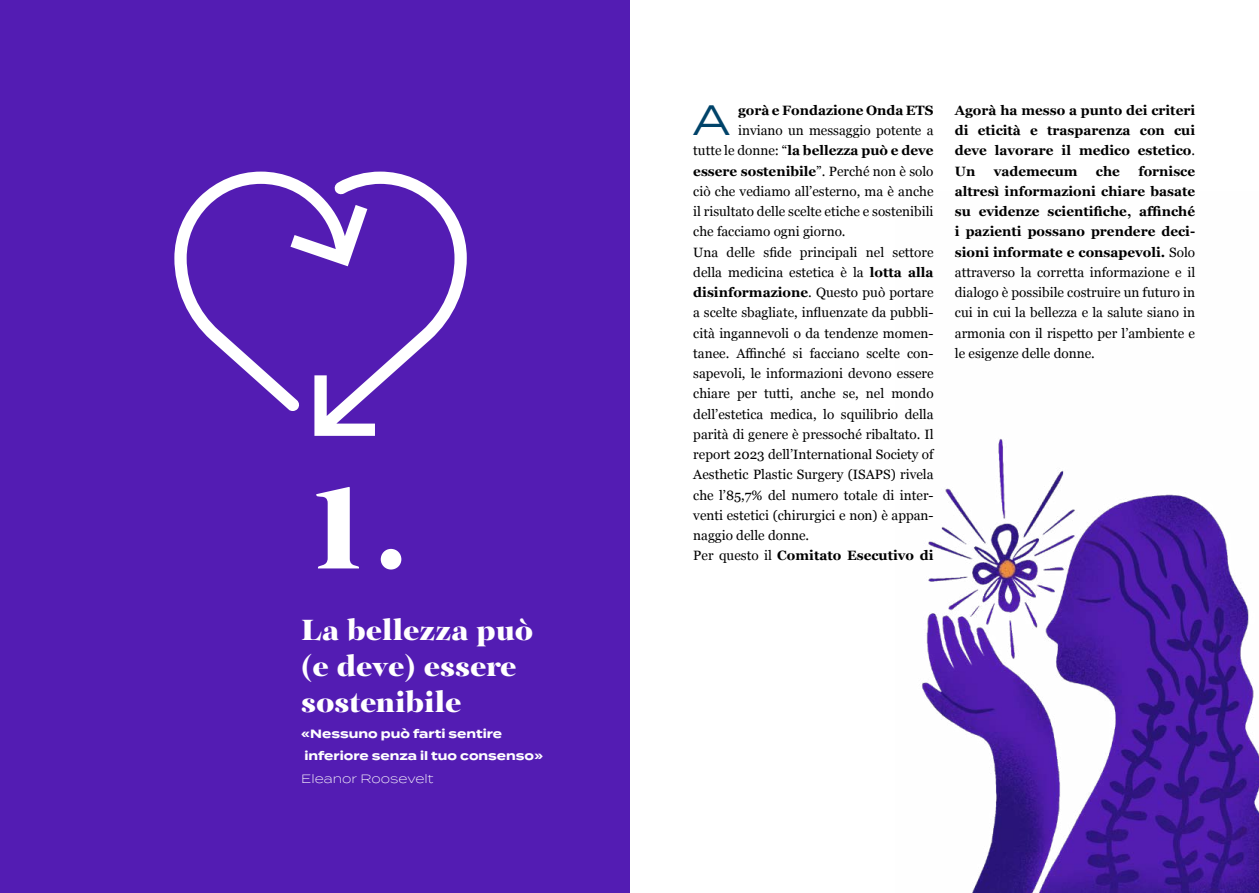
<style>
.page{position:relative;width:1259px;height:893px;background:#fff}
.page>*{position:absolute;margin:0;border:0;box-sizing:border-box;transform-origin:0 0}
.t1{font:900 120px "PF Regal Display Pro";color:#fff}
.TESTOCORPO{font:42.45px "Termina";color:#004369}
.t2{font:900 30px/36px "PF Regal Display Pro";color:#fff}
.TESTOCORPO-2{font:13.5px/20.2px "Georgia";color:#000;text-align:justify}
.TESTOCORPO-3{font:700 13.5px/20.2px "Georgia";color:#000;text-align:justify}
.titoletti{font:700 12px "Termina";color:#fff}
.titoletti-2{font:300 12px "Termina";color:#fff}
.s1{font-weight:400}
.s2{font-weight:700}
</style>
<div class="page">
<div style="left:0;top:0;width:629px;height:893px;background:#531cb3"></div>
<img style="left:922px;top:439px;width:337px;height:454px">
<svg style="left:174px;top:172px;width:140px;height:239px"></svg>
<svg style="left:314px;top:172px;width:153px;height:264px"></svg>
<p class="t1" style="left:301px;top:455px;width:107px">1.</p>
<p class="t2" style="left:301px;top:613px;width:234px">La bellezza può (e deve) essere sostenibile</p>
<p class="titoletti" style="left:301px;top:725px;width:202px">«Nessuno può farti sentire</p>
<p class="titoletti" style="left:304px;top:747px;width:240px">inferiore senza il tuo consenso»</p>
<p class="titoletti-2" style="left:301px;top:770px;width:134px">Eleanor Roosevelt</p>
<p class="TESTOCORPO" style="left:692px;top:89px;width:40px">A</p>
<p class="TESTOCORPO-3" style="left:738px;top:99px;width:197px">gorà e Fondazione Onda ETS</p>
<p class="TESTOCORPO-2" style="left:738px;top:120px;width:197px">inviano un messaggio potente a</p>
<p class="TESTOCORPO-3" style="left:693px;top:140px;width:242px"><span class="s1">tutte le donne: “</span>la bellezza può e deve</p>
<p class="TESTOCORPO-3" style="left:693px;top:160px;width:242px">essere sostenibile<span class="s1">”. Perché non è solo</span></p>
<p class="TESTOCORPO-2" style="left:693px;top:180px;width:242px">ciò che vediamo all’esterno, ma è anche</p>
<p class="TESTOCORPO-2" style="left:693px;top:201px;width:242px">il risultato delle scelte etiche e sostenibili</p>
<p class="TESTOCORPO-2" style="left:693px;top:221px;width:154px">che facciamo ogni giorno.</p>
<p class="TESTOCORPO-2" style="left:693px;top:241px;width:242px">Una delle sfide principali nel settore della medicina estetica è la <span class="s2">lotta alla disinformazione</span>. Questo può portare a scelte sbagliate, influenzate da pubbli&shy;cità ingannevoli o da tendenze momen&shy;tanee. Affinché si facciano scelte con&shy;sapevoli, le informazioni devono essere chiare per tutti, anche se, nel mondo dell’estetica medica, lo squilibrio della parità di genere è pressoché ribaltato. Il report 2023 dell’International Society of Aesthetic Plastic Surgery (ISAPS) rivela che l’85,7% del numero totale di inter&shy;venti estetici (chirurgici e non) è appan&shy;naggio delle donne.</p>
<p class="TESTOCORPO-3" style="left:693px;top:545px;width:242px"><span class="s1">Per questo il</span> Comitato Esecutivo di</p>
<p class="TESTOCORPO-3" style="left:955px;top:99px;width:242px">Agorà ha messo a punto dei criteri di eticità e trasparenza con cui deve lavorare il medico estetico<span class="s1">.<br></span>Un</p>
<p class="TESTOCORPO-2" style="left:955px;top:160px;width:242px;text-indent:183px"><span class="s2">fornisce altresì informazioni chiare basate su evidenze scientifiche, affinché i pazienti possano prendere deci&shy;sioni informate e consapevoli.</span> Solo attraverso la corretta informazione e il dialogo è possibile costruire un futuro in cui in cui la bellezza e la salute siano in armonia con il rispetto per l’ambiente e le esigenze delle donne.</p>
<p class="TESTOCORPO-3" style="left:993px;top:160px;width:85px">vademecum</p>
<p class="TESTOCORPO-3" style="left:1096px;top:160px;width:26px">che</p>
</div>
